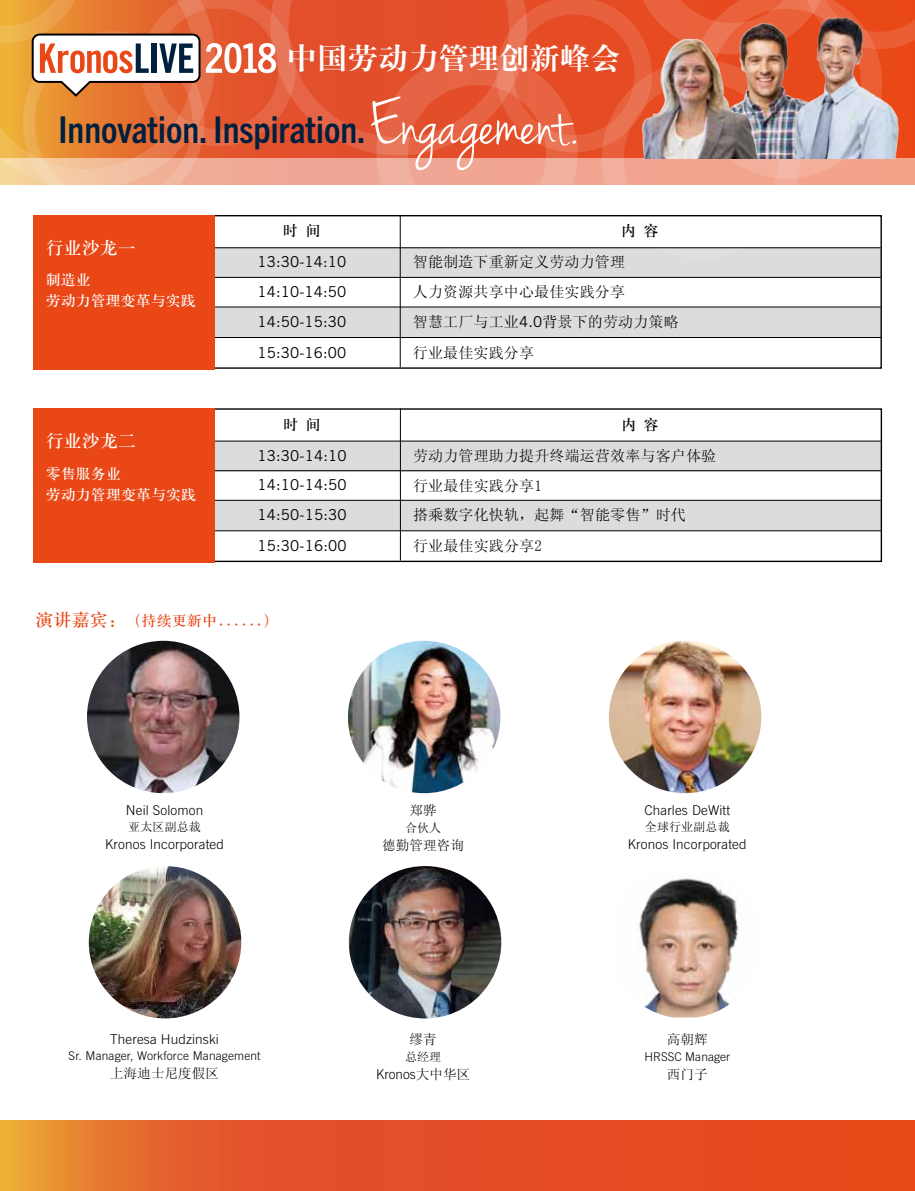
<style>
.page{position:relative;width:915px;height:1191px;background:#fff}
.page>*{position:absolute;margin:0;border:0;box-sizing:border-box;transform-origin:0 0}
.t1{font:67.8px "Jenna Sue";color:#e94913}
.t2{font:700 condensed 36.9px "Trade Gothic Next LT Pro";color:#01203f}
.t3{font:30px "H Ya 4 gj";letter-spacing:.01em;color:#fff}
.t4{font:18px "H Ya 3 gj";color:#fff}
.t5{font:15px/30.3px "Sim Sun";letter-spacing:.01em;color:#000}
.t6{font:15px/30.3px "Trade Gothic LT Std";letter-spacing:.01em;color:#000;text-align:justify}
.t7{font:15px/21px "H Ya 3 gj";color:#fff}
.t8{font:15px "H Ya 3 gj";letter-spacing:.01em;color:#e94716}
.t9{font:15px "H Ya 3 gj";color:#000}
.t10{font:300 13.5px "Trade Gothic LT Std";letter-spacing:.01em;color:#000}
.t11{font:13.5px "Sim Sun";letter-spacing:.01em;color:#000}
.t12{font:300 12px "Trade Gothic LT Std";letter-spacing:.01em;color:#000}
.t13{font:12px "Sim Sun";letter-spacing:.01em;color:#000}
.s1{color:#fff}
.s2{font-family:"Trade Gothic LT Std"}
.s3{font-size:18px}
.s4{font-family:"Sim Sun";font-weight:400}
</style>
<div class="page">
<div style="left:61px;top:247px;width:819px;height:31px;background:#dadcdd"></div>
<div style="left:62px;top:307px;width:819px;height:31px;background:#dadcdd"></div>
<div style="left:23px;top:31px;width:181px;height:182px;border:12px solid #fff;border-radius:50%"></div>
<div style="left:376px;top:53px;width:201px;height:201px;border:32px solid #fff;border-radius:50%"></div>
<div style="left:601px;top:60px;width:199px;height:199px;border:22px solid #fff;border-radius:50%"></div>
<svg style="left:0;top:0;width:914px;height:190px;background:#e7805b"></svg>
<img style="left:630px;top:0;width:281px;height:158px">
<svg style="left:0;top:1120px;width:914px;height:71px;background:#e55727"></svg>
<div style="left:60px;top:215px;width:821px;height:154px;border:1px solid #000"></div>
<hr style="left:61px;top:247px;width:819px;height:1px;background:#000">
<hr style="left:61px;top:277px;width:819px;height:1px;background:#000">
<hr style="left:61px;top:306px;width:819px;height:1px;background:#000">
<hr style="left:62px;top:337px;width:819px;height:1px;background:#000">
<hr style="left:399px;top:215px;width:1px;height:152px;background:#000">
<div style="left:33px;top:215px;width:181px;height:154px;background:#e94716"></div>
<div style="left:61px;top:441px;width:819px;height:31px;background:#dadcdd"></div>
<div style="left:61px;top:500px;width:819px;height:31px;background:#dadcdd"></div>
<div style="left:60px;top:408px;width:821px;height:154px;border:1px solid #000"></div>
<hr style="left:61px;top:440px;width:819px;height:1px;background:#000">
<hr style="left:61px;top:470px;width:819px;height:1px;background:#000">
<hr style="left:61px;top:500px;width:819px;height:1px;background:#000">
<hr style="left:62px;top:530px;width:819px;height:1px;background:#000">
<hr style="left:400px;top:408px;width:1px;height:152px;background:#000">
<div style="left:33px;top:408px;width:181px;height:154px;background:#e94716"></div>
<img style="left:87px;top:641px;width:152px;height:152px;border-radius:76px">
<img style="left:348px;top:641px;width:152px;height:152px;border-radius:76px">
<img style="left:608px;top:641px;width:153px;height:152px;border-radius:76px">
<img style="left:89px;top:866px;width:152px;height:152px;border-radius:76px">
<img style="left:349px;top:866px;width:152px;height:152px;border-radius:76px">
<img style="left:636px;top:878px;width:104px;height:139px">
<h3 class="t3" style="left:287px;top:43px;width:335px">中国劳动力管理创新峰会</h3>
<h2 class="t2" style="left:58px;top:105px;width:309px">Innovation. Inspiration.</h2>
<h1 class="t1" style="left:550px;top:85px;width:29px">t<span class="s1">.</span></h1>
<p class="t4" style="left:46px;top:238px;width:91px">行业沙龙一</p>
<p class="t7" style="left:46px;top:269px;width:151px">制造业<br>劳动力管理变革与实践</p>
<p class="t4" style="left:46px;top:432px;width:91px">行业沙龙二</p>
<p class="t7" style="left:46px;top:462px;width:152px">零售服务业<br>劳动力管理变革与实践</p>
<p class="t9" style="left:283px;top:223px;width:39px">时 间</p>
<p class="t9" style="left:621px;top:223px;width:39px">内 容</p>
<p class="t6" style="left:257px;top:246px;width:90px">13:30-14:10<br>14:10-14:50<br>14:50-15:30<br>15:30-16:00</p>
<p class="t5" style="left:413px;top:247px;width:267px">智能制造下重新定义劳动力管理<br>人力资源共享中心最佳实践分享<br>智慧工厂与工业<span class="s2">4.0</span>背景下的劳动力策略行业最佳实践分享</p>
<p class="t9" style="left:283px;top:417px;width:39px">时 间</p>
<p class="t9" style="left:621px;top:417px;width:39px">内 容</p>
<p class="t6" style="left:257px;top:440px;width:90px">13:30-14:10<br>14:10-14:50<br>14:50-15:30<br>15:30-16:00</p>
<p class="t5" style="left:413px;top:440px;width:304px">劳动力管理助力提升终端运营效率与客户体验行业最佳实践分享1<br>搭乘数字化快轨，起舞“智能零售”时代<br>行业最佳实践分享2</p>
<p class="t8" style="left:35px;top:613px;width:244px"><span class="s3">演讲嘉宾：</span>（持续更新中......）</p>
<p class="t10" style="left:126px;top:802px;width:79px">Neil Solomon</p>
<p class="t13" style="left:128px;top:821px;width:74px">亚太区副总裁</p>
<p class="t10" style="left:105px;top:836px;width:120px">Kronos Incorporated</p>
<p class="t10" style="left:110px;top:1031px;width:110px">Theresa Hudzinski</p>
<p class="t12" style="left:69px;top:1049px;width:193px">Sr. Manager, Workforce Management</p>
<p class="t11" style="left:110px;top:1067px;width:110px">上海迪士尼度假区</p>
<p class="t11" style="left:409px;top:803px;width:29px">郑骅</p>
<p class="t13" style="left:405px;top:821px;width:38px">合伙人</p>
<p class="t11" style="left:382px;top:838px;width:83px">德勤管理咨询</p>
<p class="t11" style="left:409px;top:1032px;width:29px">缪青</p>
<p class="t13" style="left:405px;top:1050px;width:38px">总经理</p>
<p class="t10" style="left:376px;top:1066px;width:96px">Kronos<span class="s4">大中华区</span></p>
<p class="t10" style="left:644px;top:802px;width:87px">Charles DeWitt</p>
<p class="t13" style="left:644px;top:821px;width:86px">全球行业副总裁</p>
<p class="t10" style="left:627px;top:836px;width:120px">Kronos Incorporated</p>
<p class="t11" style="left:666px;top:1032px;width:42px">高朝辉</p>
<p class="t12" style="left:644px;top:1049px;width:87px">HRSSC Manager</p>
<p class="t11" style="left:666px;top:1067px;width:42px">西门子</p>
</div>
